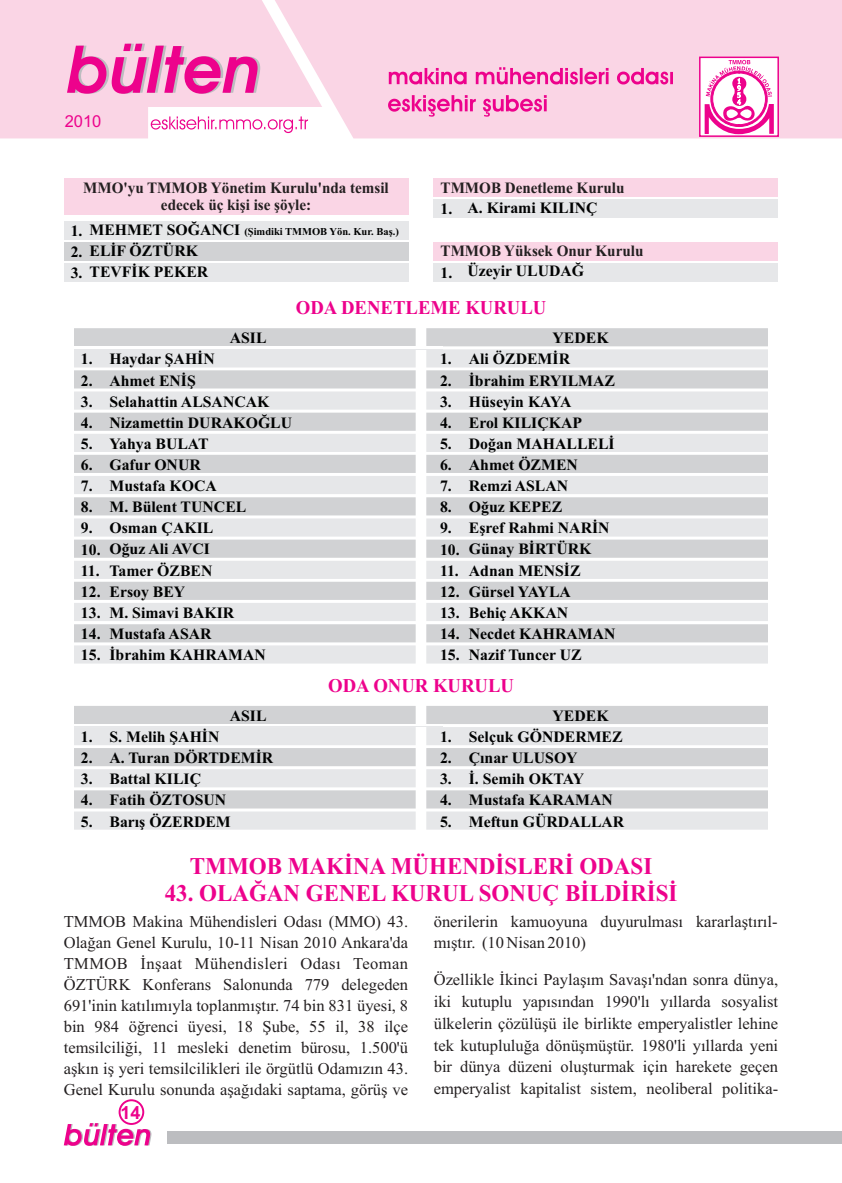
<style>
.page{position:relative;width:842px;height:1183px;background:#fff}
.page>*{position:absolute;margin:0;border:0;box-sizing:border-box;transform-origin:0 0}
.t1{font:700 24px "Times New Roman";color:#ed028c;scale:.96 1}
.t2{font:700 19.5px "Times New Roman";color:#ed028c;scale:.96 1}
.t3{font:700 18px "Arial";color:#ed028c}
.t4{font:16.5px/21px "Times New Roman";color:#231f20;text-align:justify}
.t5{font:16.5px "Arial";color:#ed028c}
.t6{font:700 15.75px/21.1px "Times New Roman";color:#010202}
.t7{font:700 15.75px/17.4px "Times New Roman";color:#231f20;text-align:center;scale:.96 1}
.t8{font:700 10.5px "Times New Roman";color:#010202}
</style>
<div class="page">
<div style="left:0;top:0;width:842px;height:138px;background:#fad5e5"></div>
<svg style="left:67px;top:44px;width:193px;height:50px;background:#ee7abc"></svg>
<svg style="left:151px;top:116px;width:157px;height:17px"></svg>
<svg style="left:388px;top:67px;width:285px;height:50px;background:#f7a8d1"></svg>
<svg style="left:698px;top:56px;width:82px;height:82px"></svg>
<svg style="left:64px;top:1122px;width:87px;height:23px"></svg>
<div style="left:168px;top:1130px;width:674px;height:13px;background:#bcbdc0"></div>
<div style="left:119px;top:1098px;width:25px;height:26px;border:2px solid #ed028c;border-radius:50%"></div>
<div style="left:434px;top:200px;width:344px;height:18px;background:#e6e7e9"></div>
<div style="left:434px;top:179px;width:344px;height:18px;background:#fad5e5"></div>
<div style="left:64px;top:221px;width:344px;height:18px;background:#e6e7e9"></div>
<div style="left:64px;top:242px;width:344px;height:18px;background:#d1d2d4"></div>
<div style="left:64px;top:263px;width:344px;height:18px;background:#e6e7e9"></div>
<div style="left:64px;top:179px;width:344px;height:36px;background:#fad5e5"></div>
<div style="left:434px;top:263px;width:344px;height:18px;background:#e6e7e9"></div>
<div style="left:434px;top:242px;width:344px;height:18px;background:#fad5e5"></div>
<svg style="left:74px;top:328px;width:694px;height:335px;background:#e0e1e3"></svg>
<svg style="left:74px;top:706px;width:694px;height:123px;background:#dfe0e2"></svg>
<hr style="left:74px;top:723px;width:368px;height:3px;background:#fff">
<hr style="left:74px;top:726px;width:368px;height:1px;background:#e6e7e9">
<p class="t5" style="left:65px;top:115px;width:38px">2010</p>
<p class="t7" style="left:83px;top:180px;width:320px">MMO'yu TMMOB Yönetim Kurulu'nda temsil edecek üç kiþi ise þöyle:</p>
<p class="t6" style="left:71px;top:221px;width:171px">1. MEHMET SOÐANCI</p>
<p class="t6" style="left:71px;top:242px;width:129px">2. ELÝF ÖZTÜRK</p>
<p class="t6" style="left:71px;top:263px;width:139px">3. TEVFÝK PEKER</p>
<p class="t8" style="left:244px;top:228px;width:156px">(Þimdiki TMMOB Yön. Kur. Baþ.)</p>
<p class="t7" style="left:441px;top:180px;width:193px">TMMOB Denetleme Kurulu</p>
<p class="t6" style="left:441px;top:198px;width:158px">1. A. Kirami KILINÇ</p>
<p class="t7" style="left:441px;top:243px;width:213px">TMMOB Yüksek Onur Kurulu</p>
<p class="t6" style="left:441px;top:262px;width:145px">1. Üzeyir ULUDAÐ</p>
<p class="t2" style="left:296px;top:301px;width:262px">ODA DENETLEME KURULU</p>
<p class="t6" style="left:230px;top:329px;width:38px">ASIL</p>
<p class="t6" style="left:552px;top:329px;width:58px">YEDEK</p>
<p class="t6" style="left:81px;top:350px;width:21px">1.<br>2.<br>3.<br>4.<br>5.<br>6.<br>7.<br>8.<br>9.<br>10.<br>11.<br>12.<br>13.<br>14.<br>15.</p>
<p class="t6" style="left:109px;top:350px;width:184px">Haydar ÞAHÝN<br>Ahmet ENÝÞ<br>Selahattin ALSANCAK<br>Nizamettin DURAKOÐLU<br>Yahya BULAT<br>Gafur ONUR<br>Mustafa KOCA<br>M. Bülent TUNCEL<br>Osman ÇAKIL<br>Oðuz Ali AVCI<br>Tamer ÖZBEN<br>Ersoy BEY<br>M. Simavi BAKIR<br>Mustafa ASAR<br>Ýbrahim KAHRAMAN</p>
<p class="t6" style="left:469px;top:350px;width:148px">Ali ÖZDEMÝR<br>Ýbrahim ERYILMAZ<br>Hüseyin KAYA<br>Erol KILIÇKAP<br>Doðan MAHALLELÝ<br>Ahmet ÖZMEN<br>Remzi ASLAN<br>Oðuz KEPEZ<br>Eþref Rahmi NARÝN<br>Günay BÝRTÜRK<br>Adnan MENSÝZ<br>Gürsel YAYLA<br>Behiç AKKAN<br>Necdet KAHRAMAN<br>Nazif Tuncer UZ</p>
<p class="t6" style="left:440px;top:350px;width:21px">1.<br>2.<br>3.<br>4.<br>5.<br>6.<br>7.<br>8.<br>9.<br>10.<br>11.<br>12.<br>13.<br>14.<br>15.</p>
<p class="t2" style="left:328px;top:678px;width:195px">ODA ONUR KURULU</p>
<p class="t6" style="left:230px;top:706px;width:38px">ASIL</p>
<p class="t6" style="left:552px;top:706px;width:58px">YEDEK</p>
<p class="t6" style="left:81px;top:727px;width:13px;text-align:justify">1.<br>2.<br>3.<br>4.<br>5.</p>
<p class="t6" style="left:109px;top:727px;width:165px">S. Melih ÞAHÝN<br>A. Turan DÖRTDEMÝR<br>Battal KILIÇ<br>Fatih ÖZTOSUN<br>Barýþ ÖZERDEM</p>
<p class="t6" style="left:440px;top:727px;width:13px;text-align:justify">1.<br>2.<br>3.<br>4.<br>5.</p>
<p class="t6" style="left:469px;top:727px;width:157px">Selçuk GÖNDERMEZ<br>Çýnar ULUSOY<br>Ý. Semih OKTAY<br>Mustafa KARAMAN<br>Meftun GÜRDALLAR</p>
<h1 class="t1" style="left:190px;top:857px;width:483px">TMMOB MAKÝNA MÜHENDÝSLERÝ ODASI</h1>
<h1 class="t1" style="left:165px;top:884px;width:536px">43. OLAÐAN GENEL KURUL SONUÇ BÝLDÝRÝSÝ</h1>
<p class="t4" style="left:64px;top:911px;width:346px">TMMOB Makina Mühendisleri Odasý (MMO) 43.<br>Olaðan Genel Kurulu, 10-11 Nisan 2010 Ankara'da TMMOB Ýnþaat Mühendisleri Odasý Teoman ÖZTÜRK Konferans Salonunda 779 delegeden 691'inin katýlýmýyla toplanmýþtýr. 74 bin 831 üyesi, 8 bin 984 öðrenci üyesi, 18 Þube, 55 il, 38 ilçe temsilciliði, 11 mesleki denetim bürosu, 1.500'ü aþkýn iþ yeri temsilcilikleri ile örgütlü Odamýzýn 43.<br>Genel Kurulu sonunda aþaðýdaki saptama, görüþ ve</p>
<p class="t4" style="left:434px;top:911px;width:345px;line-height:21.8px">önerilerin kamuoyuna duyurulmasý kararlaþtýrýl&shy;mýþtýr. (10 Nisan 2010)</p>
<p class="t4" style="left:434px;top:970px;width:346px;line-height:21.8px">Özellikle Ýkinci Paylaþým Savaþý'ndan sonra dünya, iki kutuplu yapýsýndan 1990'lý yýllarda sosyalist ülkelerin çözülüþü ile birlikte emperyalistler lehine tek kutupluluða dönüþmüþtür. 1980'li yýllarda yeni bir dünya düzeni oluþturmak için harekete geçen emperyalist kapitalist sistem, neoliberal politika-</p>
<p class="t3" style="left:121px;top:1105px;width:22px">14</p>
</div>
